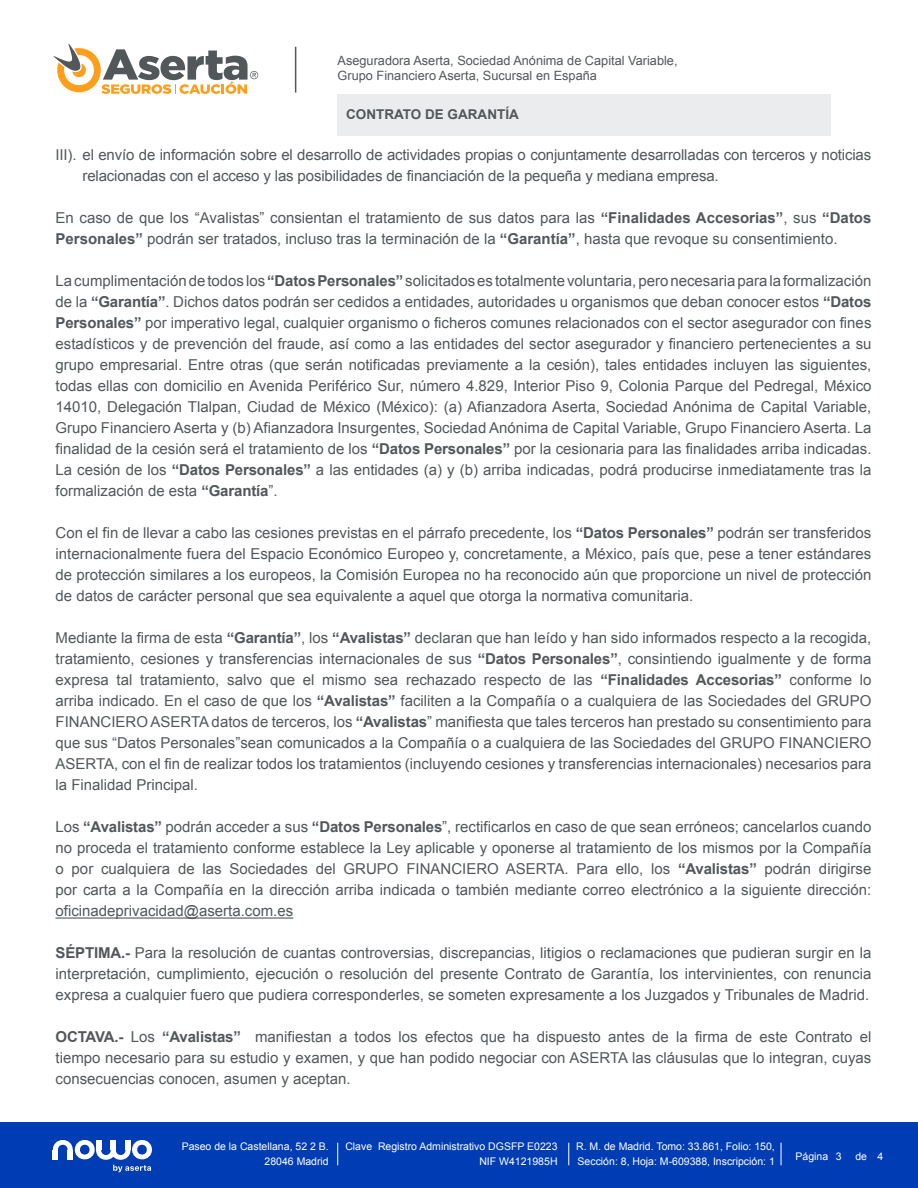
<style>
.page{position:relative;width:918px;height:1188px;background:#fff}
.page>*{position:absolute;margin:0;border:0;box-sizing:border-box;transform-origin:0 0}
.t1{font:15px/21px "Arial";color:#52575a;text-align:justify}
.t2{font:700 13.5px "Arial";color:#52575a}
.t3{font:12.75px/15px "Arial";color:#52575a}
.t4{font:10.5px/15px "Arial";color:#fff;text-align:right}
.s1{font-weight:700}
</style>
<div class="page">
<div style="left:338px;top:94px;width:493px;height:41px;background:#ebeced"></div>
<hr style="left:295px;top:47px;width:1px;height:46px;background:#55575a">
<svg style="left:54px;top:44px;width:204px;height:50px"></svg>
<div style="left:0;top:1123px;width:918px;height:65px;background:#003db5"></div>
<svg style="left:337px;top:1143px;width:1px;height:22px"></svg>
<svg style="left:568px;top:1143px;width:1px;height:22px"></svg>
<svg style="left:781px;top:1143px;width:1px;height:22px"></svg>
<svg style="left:53px;top:1140px;width:99px;height:32px"></svg>
<hr style="left:56px;top:917px;width:237px;height:2px;background:#52575a">
<p class="t3" style="left:338px;top:54px;width:341px">Aseguradora Aserta, Sociedad Anónima de Capital Variable,<br>Grupo Financiero Aserta, Sucursal en España</p>
<p class="t2" style="left:346px;top:106px;width:174px">CONTRATO DE GARANTÍA</p>
<p class="t1" style="left:82px;top:145px;width:790px;text-indent:-27px">III). el envío de información sobre el desarrollo de actividades propias o conjuntamente desarrolladas con terceros y noticias relacionadas con el acceso y las posibilidades de financiación de la pequeña y mediana empresa.</p>
<p class="t1" style="left:56px;top:208px;width:818px">En caso de que los “Avalistas” consientan el tratamiento de sus datos para las <span class="s1">“Finalidades Accesorias”</span>, sus <span class="s1">“Datos<br>Personales”</span> podrán ser tratados, incluso tras la terminación de la <span class="s1">“Garantía”</span>, hasta que revoque su consentimiento.</p>
<p class="t1" style="left:56px;top:271px;width:818px">La cumplimentación de todos los <span class="s1">“Datos Personales”</span> solicitados es totalmente voluntaria, pero necesaria para la formalización de la <span class="s1">“Garantía”</span>. Dichos datos podrán ser cedidos a entidades, autoridades u organismos que deban conocer estos <span class="s1">“Datos Personales”</span> por imperativo legal, cualquier organismo o ficheros comunes relacionados con el sector asegurador con fines estadísticos y de prevención del fraude, así como a las entidades del sector asegurador y financiero pertenecientes a su grupo empresarial. Entre otras (que serán notificadas previamente a la cesión), tales entidades incluyen las siguientes, todas ellas con domicilio en Avenida Periférico Sur, número 4.829, Interior Piso 9, Colonia Parque del Pedregal, México 14010, Delegación Tlalpan, Ciudad de México (México): (a) Afianzadora Aserta, Sociedad Anónima de Capital Variable, Grupo Financiero Aserta y (b) Afianzadora Insurgentes, Sociedad Anónima de Capital Variable, Grupo Financiero Aserta. La finalidad de la cesión será el tratamiento de los <span class="s1">“Datos Personales”</span> por la cesionaria para las finalidades arriba indicadas.<br>La cesión de los <span class="s1">“Datos Personales”</span> a las entidades (a) y (b) arriba indicadas, podrá producirse inmediatamente tras la formalización de esta <span class="s1">“Garantía</span>”.</p>
<p class="t1" style="left:56px;top:523px;width:817px">Con el fin de llevar a cabo las cesiones previstas en el párrafo precedente, los <span class="s1">“Datos Personales”</span> podrán ser transferidos internacionalmente fuera del Espacio Económico Europeo y, concretamente, a México, país que, pese a tener estándares de protección similares a los europeos, la Comisión Europea no ha reconocido aún que proporcione un nivel de protección de datos de carácter personal que sea equivalente a aquel que otorga la normativa comunitaria.</p>
<p class="t1" style="left:56px;top:628px;width:818px">Mediante la firma de esta <span class="s1">“Garantía”</span>, los <span class="s1">“Avalistas”</span> declaran que han leído y han sido informados respecto a la recogida, tratamiento, cesiones y transferencias internacionales de sus <span class="s1">“Datos Personales”</span>, consintiendo igualmente y de forma expresa tal tratamiento, salvo que el mismo sea rechazado respecto de las <span class="s1">“Finalidades Accesorias”</span> conforme lo arriba indicado. En el caso de que los <span class="s1">“Avalistas”</span> faciliten a la Compañía o a cualquiera de las Sociedades del GRUPO FINANCIERO ASERTA datos de terceros, los <span class="s1">“Avalistas</span>” manifiesta que tales terceros han prestado su consentimiento para que sus “Datos Personales”sean comunicados a la Compañía o a cualquiera de las Sociedades del GRUPO FINANCIERO ASERTA, con el fin de realizar todos los tratamientos (incluyendo cesiones y transferencias internacionales) necesarios para la Finalidad Principal.</p>
<p class="t1" style="left:56px;top:817px;width:818px">Los <span class="s1">“Avalistas”</span> podrán acceder a sus <span class="s1">“Datos Personales</span>”, rectificarlos en caso de que sean erróneos; cancelarlos cuando no proceda el tratamiento conforme establece la Ley aplicable y oponerse al tratamiento de los mismos por la Compañía o por cualquiera de las Sociedades del GRUPO FINANCIERO ASERTA. Para ello, los <span class="s1">“Avalistas”</span> podrán dirigirse por carta a la Compañía en la dirección arriba indicada o también mediante correo electrónico a la siguiente dirección: oficinadeprivacidad@aserta.com.es</p>
<p class="t1" style="left:56px;top:943px;width:818px"><span class="s1">SÉPTIMA.-</span> Para la resolución de cuantas controversias, discrepancias, litigios o reclamaciones que pudieran surgir en la interpretación, cumplimiento, ejecución o resolución del presente Contrato de Garantía, los intervinientes, con renuncia expresa a cualquier fuero que pudiera corresponderles, se someten expresamente a los Juzgados y Tribunales de Madrid.</p>
<p class="t1" style="left:56px;top:1027px;width:818px"><span class="s1">OCTAVA.-</span> Los <span class="s1">“Avalistas”</span> manifiestan a todos los efectos que ha dispuesto antes de la firma de este Contrato el tiempo necesario para su estudio y examen, y que han podido negociar con ASERTA las cláusulas que lo integran, cuyas consecuencias conocen, asumen y aceptan.</p>
<p class="t4" style="left:182px;top:1139px;width:149px">Paseo de la Castellana, 52 2 B.<br>28046 Madrid</p>
<p class="t4" style="left:345px;top:1139px;width:214px">Clave Registro Administrativo DGSFP E0223<br>NIF W4121985H</p>
<p class="t4" style="left:576px;top:1139px;width:200px;text-align:left">R. M. de Madrid. Tomo: 33.861, Folio: 150,<br>Sección: 8, Hoja: M-609388, Inscripción: 1</p>
<p class="t4" style="left:796px;top:1149px;width:48px">Página 3</p>
<p class="t4" style="left:855px;top:1149px;width:29px">de 4</p>
</div>
